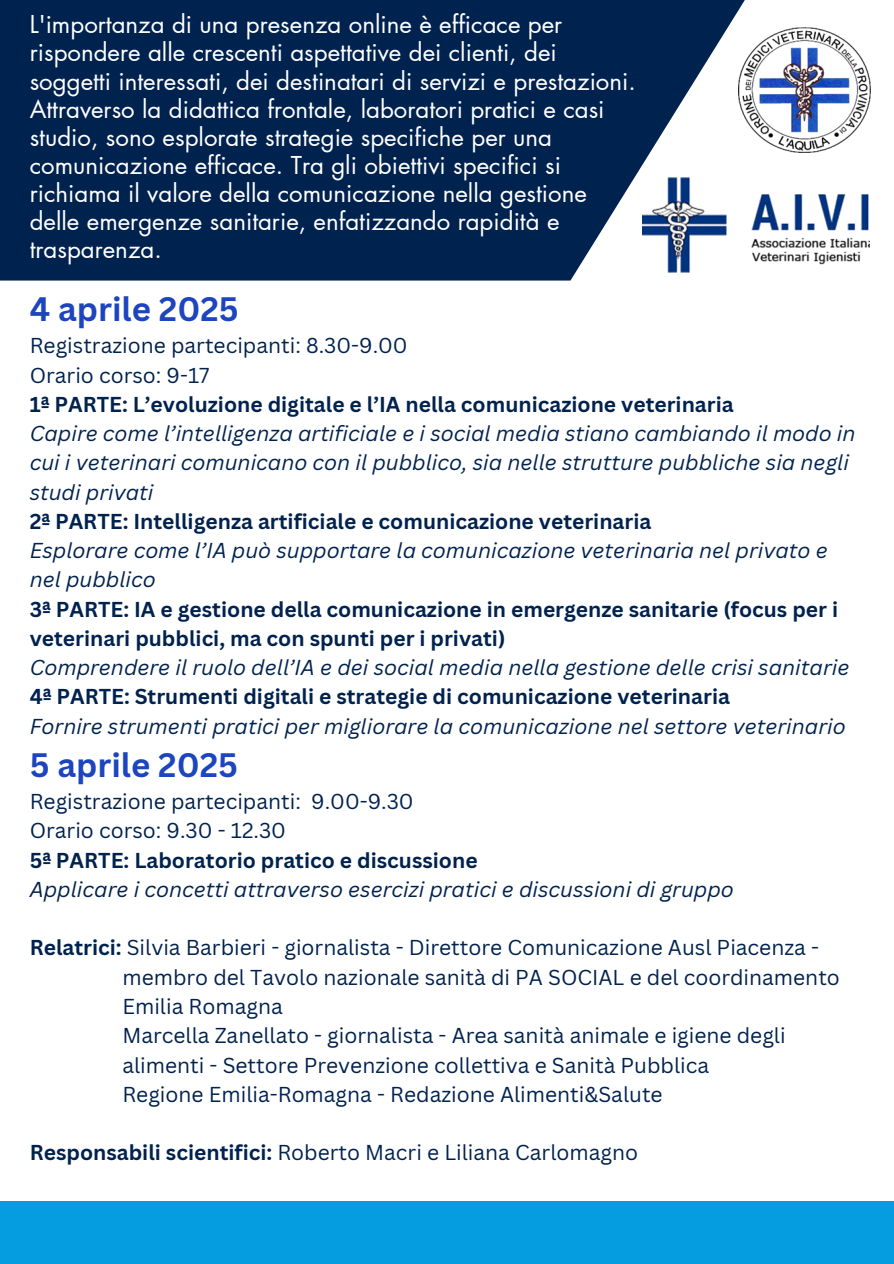
<style>
.page{position:relative;width:894px;height:1264px;background:#fff}
.page>*{position:absolute;margin:0;border:0;box-sizing:border-box;transform-origin:0 0}
.t1{font:700 33px "Canva Sans";color:#1c45be}
.t2{font:24px/28.2px "Futura LT Pro";color:#fff}
.t3{font:21px "Canva Sans";color:#00224f}
.t4{font:italic 21px/29.2px "Canva Sans";color:#00224f}
.t5{font:700 21px/29.2px "Canva Sans";color:#00224f}
.s1{font-weight:700}
</style>
<div class="page">
<svg style="left:0;top:0;width:745px;height:280px;background:#11315b"></svg>
<div style="left:0;top:1200px;width:893px;height:63px;background:#059ddf"></div>
<img style="left:738px;top:28px;width:132px;height:125px">
<img style="left:642px;top:178px;width:227px;height:94px">
<p class="t2" style="left:30px;top:11px;width:607px">L'importanza di una presenza online è efficace per rispondere alle crescenti aspettative dei clienti, dei soggetti interessati, dei destinatari di servizi e prestazioni.<br>Attraverso la didattica frontale, laboratori pratici e casi studio, sono esplorate strategie specifiche per una comunicazione efficace. Tra gli obiettivi specifici si richiama il valore della comunicazione nella gestione delle emergenze sanitarie, enfatizzando rapidità e trasparenza.</p>
<h1 class="t1" style="left:30px;top:285px;width:210px">4 aprile 2025</h1>
<p class="t3" style="left:30px;top:331px;width:379px">Registrazione partecipanti: 8.30-9.00</p>
<p class="t3" style="left:30px;top:360px;width:181px">Orario corso: 9-17</p>
<p class="t5" style="left:30px;top:389px;width:705px">1ª PARTE: L’evoluzione digitale e l’IA nella comunicazione veterinaria</p>
<p class="t4" style="left:30px;top:418px;width:827px">Capire come l’intelligenza artificiale e i social media stiano cambiando il modo in cui i veterinari comunicano con il pubblico, sia nelle strutture pubbliche sia negli studi privati</p>
<p class="t5" style="left:30px;top:506px;width:623px">2ª PARTE: Intelligenza artificiale e comunicazione veterinaria</p>
<p class="t4" style="left:30px;top:535px;width:799px">Esplorare come l’IA può supportare la comunicazione veterinaria nel privato e nel pubblico</p>
<p class="t5" style="left:30px;top:594px;width:809px">3ª PARTE: IA e gestione della comunicazione in emergenze sanitarie (focus per i veterinari pubblici, ma con spunti per i privati)</p>
<p class="t4" style="left:30px;top:652px;width:821px">Comprendere il ruolo dell’IA e dei social media nella gestione delle crisi sanitarie</p>
<p class="t5" style="left:30px;top:681px;width:701px">4ª PARTE: Strumenti digitali e strategie di comunicazione veterinaria</p>
<p class="t4" style="left:30px;top:711px;width:817px">Fornire strumenti pratici per migliorare la comunicazione nel settore veterinario</p>
<p class="t1" style="left:30px;top:741px;width:210px">5 aprile 2025</p>
<p class="t3" style="left:30px;top:786px;width:385px">Registrazione partecipanti: 9.00-9.30</p>
<p class="t3" style="left:30px;top:816px;width:258px">Orario corso: 9.30 - 12.30</p>
<p class="t5" style="left:30px;top:844px;width:449px">5ª PARTE: Laboratorio pratico e discussione</p>
<p class="t4" style="left:30px;top:874px;width:705px">Applicare i concetti attraverso esercizi pratici e discussioni di gruppo</p>
<p class="t3" style="left:30px;top:933px;width:790px"><span class="s1">Relatrici:</span> Silvia Barbieri - giornalista - Direttore Comunicazione Ausl Piacenza -</p>
<p class="t3" style="left:122px;top:962px;width:718px">membro del Tavolo nazionale sanità di PA SOCIAL e del coordinamento</p>
<p class="t3" style="left:122px;top:991px;width:162px">Emilia Romagna</p>
<p class="t3" style="left:122px;top:1020px;width:664px">Marcella Zanellato - giornalista - Area sanità animale e igiene degli</p>
<p class="t3" style="left:122px;top:1050px;width:588px">alimenti - Settore Prevenzione collettiva e Sanità Pubblica</p>
<p class="t3" style="left:122px;top:1079px;width:541px">Regione Emilia-Romagna - Redazione Alimenti&amp;Salute</p>
<p class="t3" style="left:30px;top:1137px;width:609px"><span class="s1">Responsabili scientifici:</span> Roberto Macri e Liliana Carlomagno</p>
</div>
